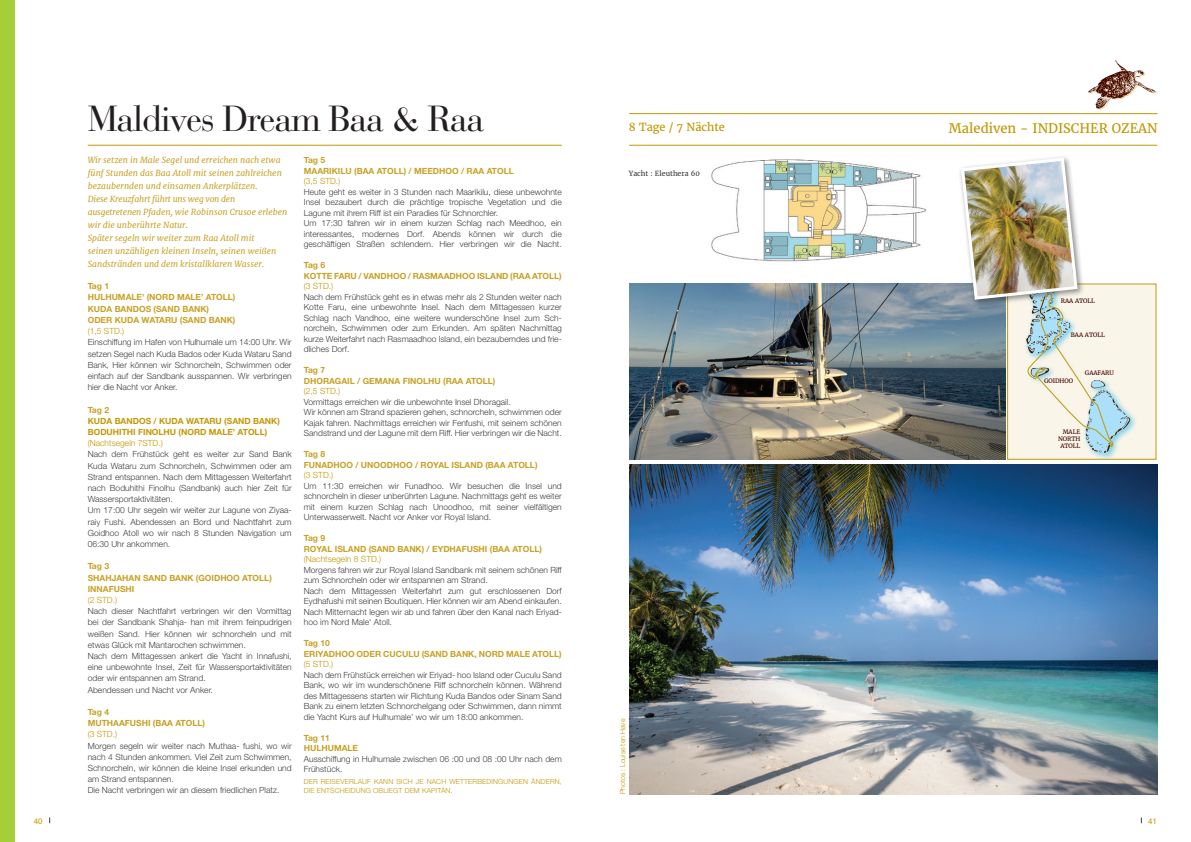
<style>
.page{position:relative;width:1191px;height:842px;background:#fff}
.page>*{position:absolute;margin:0;border:0;box-sizing:border-box;transform-origin:0 0}
.MainHeadsBauerBodoni{font:36px "Bauer Bodoni";letter-spacing:-.035em;color:#231f20}
.MainHeadsBauerBodoni-2{font:13px "Merriweather";color:#c29807}
.MainHeadsBauerBodoni-3{font:11px "Merriweather";color:#c29807}
.t1{font:300 8.5px/11.2px "Helvetica Neue LT Std";color:#3e3e3f;text-align:justify}
.t2{font:700 8.5px "Helvetica Neue LT Std";color:#c8a126}
.t3{font:italic 8.5px/13px "Merriweather";color:#c8a126}
.t4{font:300 8.5px "Helvetica Neue LT Std";color:#c29807}
.t5{font:700 8.5px "Helvetica Neue LT Std";color:#c29807}
.t6{font:italic 8.5px "Merriweather";letter-spacing:-.02em;color:#c8a126}
.t7{font:8px "Helvetica";color:#c29807}
.t8{font:300 7px/9px "Helvetica Neue LT Std";letter-spacing:.02em;color:#c29807}
.t9{font:300 7px "Helvetica Neue LT Std";color:#c29807}
.MainHeadsBauerBodoni-4{font:7px "Merriweather";color:#3e3e3f}
.t10{font:6px "Merriweather";letter-spacing:-.01em;color:#410200}
</style>
<div class="page">
<hr style="left:88px;top:145px;width:474px;height:1px;background:#c29807">
<hr style="left:629px;top:145px;width:528px;height:1px;background:#c29807">
<hr style="left:629px;top:113px;width:528px;height:1px;background:#c29807">
<div style="left:1007px;top:284px;width:149px;height:175px;background:#faf5e9"></div>
<div style="left:1021px;top:284px;width:116px;height:175px;background:#00aeef;opacity:.5"></div>
<img style="left:629px;top:464px;width:528px;height:330px">
<svg style="left:1088px;top:60px;width:69px;height:50px"></svg>
<img style="left:711px;top:159px;width:216px;height:103px">
<img style="left:629px;top:284px;width:377px;height:175px">
<div style="left:0;top:0;width:14px;height:842px;background:#a6ce39"></div>
<div style="left:958px;top:154px;width:126px;height:153px;background:#fff"></div>
<img style="left:959px;top:157px;width:171px;height:297px">
<p class="MainHeadsBauerBodoni" style="left:88px;top:97px;width:398px">Maldives Dream Baa &amp; Raa</p>
<p class="t3" style="left:88px;top:153px;width:194px">Wir setzen in Male Segel und erreichen nach etwa</p>
<p class="t3" style="left:88px;top:166px;width:196px">fünf Stunden das Baa Atoll mit seinen zahlreichen bezaubernden und einsamen Ankerplätzen.</p>
<p class="t6" style="left:88px;top:193px;width:149px">Diese Kreuzfahrt führt uns weg von den</p>
<p class="t3" style="left:88px;top:205px;width:201px">ausgetretenen Pfaden, wie Robinson Crusoe erleben wir die unberührte Natur.</p>
<p class="t3" style="left:88px;top:231px;width:190px">Später segeln wir weiter zum Raa Atoll mit seinen unzähligen kleinen Inseln, seinen weißen<br>Sandstränden und dem kristallklaren Wasser.</p>
<p class="t2" style="left:88px;top:281px;width:23px">Tag 1</p>
<p class="t2" style="left:88px;top:292px;width:149px">HULHUMALE’ (NORD MALE’ ATOLL)</p>
<p class="t2" style="left:88px;top:303px;width:123px">KUDA BANDOS (SAND BANK)</p>
<p class="t2" style="left:88px;top:315px;width:149px">ODER KUDA WATARU (SAND BANK)</p>
<p class="t4" style="left:88px;top:326px;width:38px">(1,5 STD.)</p>
<p class="t1" style="left:88px;top:336px;width:205px">Einschiffung im Hafen von Hulhumale um 14:00 Uhr. Wir setzen Segel nach Kuda Bados oder Kuda Wataru Sand Bank, Hier können wir Schnorcheln, Schwimmen oder einfach auf der Sandbank ausspannen. Wir verbringen hier die Nacht vor Anker.</p>
<p class="t2" style="left:88px;top:404px;width:23px">Tag 2</p>
<p class="t5" style="left:88px;top:415px;width:194px">KUDA BANDOS / KUDA WATARU (SAND BANK)</p>
<p class="t5" style="left:88px;top:427px;width:181px">BODUHITHI FINOLHU (NORD MALE’ ATOLL)</p>
<p class="t4" style="left:88px;top:438px;width:77px">(Nachtsegeln 7STD.)</p>
<p class="t1" style="left:88px;top:448px;width:205px">Nach dem Frühstück geht es weiter zur Sand Bank Kuda Wataru zum Schnorcheln, Schwimmen oder am Strand entspannen. Nach dem Mittagessen Weiterfahrt nach Boduhithi Finolhu (Sandbank) auch hier Zeit für Wassersportaktivitäten.</p>
<p class="t1" style="left:88px;top:504px;width:205px">Um 17:00 Uhr segeln wir weiter zur Lagune von Ziyaa&shy;raiy Fushi. Abendessen an Bord und Nachtfahrt zum Goidhoo Atoll wo wir nach 8 Stunden Navigation um 06:30 Uhr ankommen.</p>
<p class="t2" style="left:88px;top:561px;width:23px">Tag 3</p>
<p class="t2" style="left:88px;top:572px;width:186px">SHAHJAHAN SAND BANK (GOIDHOO ATOLL)</p>
<p class="t2" style="left:88px;top:583px;width:48px">INNAFUSHI</p>
<p class="t4" style="left:88px;top:595px;width:31px">(2 STD.)</p>
<p class="t1" style="left:88px;top:605px;width:205px">Nach dieser Nachtfahrt verbringen wir den Vormittag bei der Sandbank Shahja- han mit ihrem feinpudrigen weißen Sand. Hier können wir schnorcheln und mit etwas Glück mit Mantarochen schwimmen.</p>
<p class="t1" style="left:88px;top:650px;width:205px">Nach dem Mittagessen ankert die Yacht in Innafushi, eine unbewohnte Insel, Zeit für Wassersportaktivitäten oder wir entspannen am Strand.</p>
<p class="t1" style="left:88px;top:684px;width:127px">Abendessen und Nacht vor Anker.</p>
<p class="t2" style="left:88px;top:707px;width:23px">Tag 4</p>
<p class="t2" style="left:88px;top:718px;width:119px">MUTHAAFUSHI (BAA ATOLL)</p>
<p class="t4" style="left:88px;top:729px;width:31px">(3 STD.)</p>
<p class="t1" style="left:88px;top:740px;width:205px">Morgen segeln wir weiter nach Muthaa- fushi, wo wir nach 4 Stunden ankommen. Viel Zeit zum Schwimmen, Schnorcheln, wir können die kleine Insel erkunden und am Strand entspannen.</p>
<p class="t1" style="left:88px;top:785px;width:193px">Die Nacht verbringen wir an diesem friedlichen Platz.</p>
<p class="t2" style="left:304px;top:155px;width:23px">Tag 5</p>
<p class="t2" style="left:304px;top:165px;width:211px">MAARIKILU (BAA ATOLL) / MEEDHOO / RAA ATOLL</p>
<p class="t4" style="left:304px;top:176px;width:38px">(3,5 STD.)</p>
<p class="t1" style="left:304px;top:186px;width:259px">Heute geht es weiter in 3 Stunden nach Maarikilu, diese unbewohnte</p>
<p class="t1" style="left:304px;top:196px;width:259px">Insel bezaubert durch die prächtige tropische Vegetation und die</p>
<p class="t1" style="left:304px;top:207px;width:196px">Lagune mit ihrem Riff ist ein Paradies für Schnorchler.</p>
<p class="t1" style="left:304px;top:217px;width:259px">Um 17:30 fahren wir in einem kurzen Schlag nach Meedhoo, ein</p>
<p class="t1" style="left:304px;top:228px;width:259px;line-height:10.5px">interessantes, modernes Dorf. Abends können wir durch die geschäftigen Straßen schlendern. Hier verbringen wir die Nacht.</p>
<p class="t2" style="left:304px;top:260px;width:23px">Tag 6</p>
<p class="t2" style="left:304px;top:270px;width:259px">KOTTE FARU / VANDHOO / RASMAADHOO ISLAND (RAA ATOLL)</p>
<p class="t4" style="left:304px;top:281px;width:31px">(3 STD.)</p>
<p class="t1" style="left:304px;top:291px;width:259px;line-height:10.5px">Nach dem Frühstück geht es in etwas mehr als 2 Stunden weiter nach Kotte Faru, eine unbewohnte Insel. Nach dem Mittagessen kurzer Schlag nach Vandhoo, eine weitere wunderschöne Insel zum Sch&shy;norcheln, Schwimmen oder zum Erkunden. Am späten Nachmittag kurze Weiterfahrt nach Rasmaadhoo Island, ein bezauberndes und frie&shy;dliches Dorf.</p>
<p class="t2" style="left:304px;top:365px;width:23px">Tag 7</p>
<p class="t2" style="left:304px;top:375px;width:193px">DHORAGAIL / GEMANA FINOLHU (RAA ATOLL)</p>
<p class="t4" style="left:304px;top:386px;width:38px">(2,5 STD.)</p>
<p class="t1" style="left:304px;top:396px;width:208px">Vormittags erreichen wir die unbewohnte Insel Dhoragail.</p>
<p class="t1" style="left:304px;top:407px;width:259px;line-height:10.5px">Wir können am Strand spazieren gehen, schnorcheln, schwimmen oder Kajak fahren. Nachmittags erreichen wir Fenfushi, mit seinem schönen Sandstrand und der Lagune mit dem Riff. Hier verbringen wir die Nacht.</p>
<p class="t2" style="left:304px;top:449px;width:23px">Tag 8</p>
<p class="t2" style="left:304px;top:459px;width:235px">FUNADHOO / UNOODHOO / ROYAL ISLAND (BAA ATOLL)</p>
<p class="t4" style="left:304px;top:470px;width:31px">(3 STD.)</p>
<p class="t1" style="left:304px;top:480px;width:259px">Um 11:30 erreichen wir Funadhoo. Wir besuchen die Insel und</p>
<p class="t1" style="left:304px;top:490px;width:259px">schnorcheln in dieser unberührten Lagune. Nachmittags geht es weiter</p>
<p class="t1" style="left:304px;top:501px;width:259px">mit einem kurzen Schlag nach Unoodhoo, mit seiner vielfältigen</p>
<p class="t1" style="left:304px;top:511px;width:189px">Unterwasserwelt. Nacht vor Anker vor Royal Island.</p>
<p class="t2" style="left:304px;top:533px;width:23px">Tag 9</p>
<p class="t2" style="left:304px;top:543px;width:240px">ROYAL ISLAND (SAND BANK) / EYDHAFUSHI (BAA ATOLL)</p>
<p class="t4" style="left:304px;top:554px;width:79px">(Nachtsegeln 8 STD.)</p>
<p class="t1" style="left:304px;top:564px;width:259px;line-height:10.5px">Morgens fahren wir zur Royal Island Sandbank mit seinem schönen Riff zum Schnorcheln oder wir entspannen am Strand.</p>
<p class="t1" style="left:304px;top:585px;width:259px">Nach dem Mittagessen Weiterfahrt zum gut erschlossenen Dorf</p>
<p class="t1" style="left:304px;top:595px;width:259px">Eydhafushi mit seinen Boutiquen. Hier können wir am Abend einkaufen.</p>
<p class="t1" style="left:304px;top:606px;width:259px;line-height:10.5px">Nach Mitternacht legen wir ab und fahren über den Kanal nach Eriyad&shy;hoo im Nord Male‘ Atoll.</p>
<p class="t2" style="left:304px;top:638px;width:28px">Tag 10</p>
<p class="t2" style="left:304px;top:648px;width:259px">ERIYADHOO ODER CUCULU (SAND BANK, NORD MALE ATOLL)</p>
<p class="t4" style="left:304px;top:659px;width:31px">(5 STD.)</p>
<p class="t1" style="left:304px;top:669px;width:259px;line-height:10.5px">Nach dem Frühstück erreichen wir Eriyad- hoo Island oder Cuculu Sand Bank, wo wir im wunderschönene Riff schnorcheln können. Während des Mittagessens starten wir Richtung Kuda Bandos oder Sinam Sand Bank zu einem letzten Schnorchelgang oder Schwimmen, dann nimmt die Yacht Kurs auf Hulhumale’ wo wir um 18:00 ankommen.</p>
<p class="t2" style="left:304px;top:732px;width:28px">Tag 11</p>
<p class="t2" style="left:304px;top:743px;width:56px">HULHUMALE</p>
<p class="t1" style="left:304px;top:753px;width:259px;line-height:10.5px">Ausschiffung in Hulhumale zwischen 06 :00 und 08 :00 Uhr nach dem<br>Frühstück.</p>
<p class="t8" style="left:304px;top:777px;width:259px">DER REISEVERLAUF KANN SICH JE NACH WETTERBEDINGUNGEN ÄNDERN,<br>DIE ENTSCHEIDUNG OBLIEGT DEM KAPITÄN.</p>
<p class="MainHeadsBauerBodoni-3" style="left:629px;top:120px;width:98px">8 Tage / 7 Nächte</p>
<p class="MainHeadsBauerBodoni-4" style="left:629px;top:169px;width:72px">Yacht : Eleuthera 60</p>
<p class="t9" style="left:618px;top:794px;width:77px;rotate:-90deg">Photos : Louise ten Have</p>
<p class="MainHeadsBauerBodoni-2" style="left:949px;top:120px;width:210px">Malediven - INDISCHER OZEAN</p>
<p class="t10" style="left:1061px;top:297px;width:36px">RAA ATOLL</p>
<p class="t10" style="left:1071px;top:331px;width:35px">BAA ATOLL</p>
<p class="t10" style="left:1044px;top:377px;width:31px">GOIDHOO</p>
<p class="t10" style="left:1085px;top:369px;width:30px">GAAFARU</p>
<p class="t10" style="left:1062px;top:428px;width:19px">MALE</p>
<p class="t10" style="left:1058px;top:435px;width:24px">NORTH</p>
<p class="t10" style="left:1060px;top:442px;width:22px">ATOLL</p>
<p class="t7" style="left:34px;top:814px;width:10px">40</p>
<p class="t7" style="left:1148px;top:814px;width:10px">41</p>
</div>
